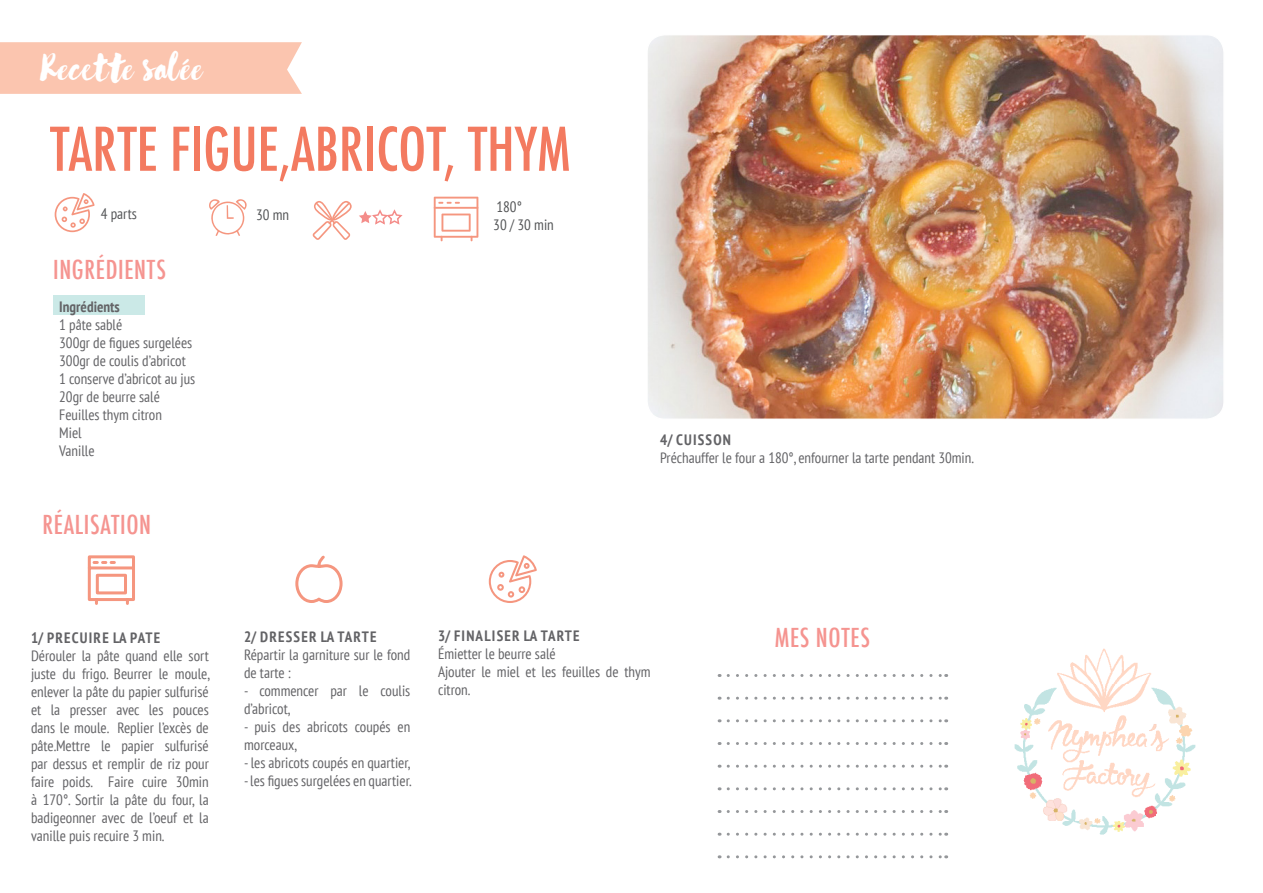
<style>
.page{position:relative;width:1263px;height:893px;background:#fff}
.page>*{position:absolute;margin:0;border:0;box-sizing:border-box;transform-origin:0 0}
.t1{font:500 condensed 58.5px "Futura";color:#f37a60}
.t2{font:37.5px "RNS Oladys";letter-spacing:.025em;color:#fff}
.t3{font:500 condensed 25.5px "Futura";letter-spacing:.025em;color:#f59490}
.t4{font:condensed 15px/18px "PT Sans";color:#636366}
.t5{font:700 condensed 15px "PT Sans";letter-spacing:.08em;color:#636366}
.t6{font:condensed 15px "PT Sans";color:#545557}
.t7{font:700 condensed 15px "PT Sans";color:#636366}
</style>
<div class="page">
<div style="left:53px;top:296px;width:92px;height:19px;background:#cbe9e7"></div>
<div style="left:0;top:42px;width:302px;height:52px;background:#fbc5af"></div>
<svg style="left:359px;top:209px;width:44px;height:16px"></svg>
<img style="left:648px;top:36px;width:575px;height:382px">
<svg style="left:55px;top:193px;width:40px;height:39px"></svg>
<svg style="left:209px;top:199px;width:38px;height:37px"></svg>
<svg style="left:313px;top:201px;width:39px;height:39px"></svg>
<svg style="left:728px;top:674px;width:219px;height:3px"></svg>
<svg style="left:728px;top:697px;width:219px;height:3px"></svg>
<svg style="left:728px;top:719px;width:219px;height:3px"></svg>
<svg style="left:728px;top:742px;width:219px;height:3px"></svg>
<svg style="left:728px;top:765px;width:219px;height:3px"></svg>
<svg style="left:728px;top:787px;width:219px;height:3px"></svg>
<svg style="left:728px;top:810px;width:219px;height:3px"></svg>
<svg style="left:728px;top:833px;width:219px;height:3px"></svg>
<svg style="left:728px;top:855px;width:219px;height:3px"></svg>
<img style="left:1014px;top:648px;width:182px;height:187px">
<svg style="left:434px;top:197px;width:44px;height:44px"></svg>
<svg style="left:87px;top:555px;width:48px;height:50px"></svg>
<svg style="left:489px;top:555px;width:48px;height:48px"></svg>
<svg style="left:295px;top:555px;width:48px;height:48px"></svg>
<p class="t2" style="left:41px;top:46px;width:164px">Recette salée</p>
<p class="t1" style="left:50px;top:112px;width:522px">TARTE FIGUE,ABRICOT, THYM</p>
<p class="t6" style="left:101px;top:204px;width:38px">4 parts</p>
<p class="t6" style="left:256px;top:205px;width:35px">30 mn</p>
<p class="t3" style="left:53px;top:254px;width:114px">INGRÉDIENTS</p>
<p class="t7" style="left:59px;top:297px;width:62px">Ingrédients</p>
<p class="t4" style="left:59px;top:315px;width:65px">1 pâte sablé</p>
<p class="t4" style="left:59px;top:333px;width:135px">300gr de figues surgelées</p>
<p class="t4" style="left:59px;top:351px;width:128px">300gr de coulis d’abricot</p>
<p class="t4" style="left:59px;top:369px;width:138px">1 conserve d’abricot au jus</p>
<p class="t4" style="left:59px;top:387px;width:102px">20gr de beurre salé</p>
<p class="t4" style="left:59px;top:405px;width:104px">Feuilles thym citron</p>
<p class="t4" style="left:59px;top:423px;width:24px">Miel</p>
<p class="t4" style="left:59px;top:441px;width:37px">Vanille</p>
<p class="t3" style="left:43px;top:508px;width:110px">RÉALISATION</p>
<p class="t6" style="left:496px;top:197px;width:27px">180°</p>
<p class="t6" style="left:493px;top:215px;width:62px">30 / 30 min</p>
<p class="t5" style="left:660px;top:430px;width:72px">4/ CUISSON</p>
<p class="t4" style="left:660px;top:448px;width:315px">Préchauffer le four a 180°, enfourner la tarte pendant 30min.</p>
<p class="t5" style="left:31px;top:628px;width:131px">1/ PRECUIRE LA PATE</p>
<p class="t3" style="left:775px;top:622px;width:97px">MES NOTES</p>
<p class="t4" style="left:31px;top:647px;width:180px;text-align:justify">Dérouler la pâte quand elle sort juste du frigo. Beurrer le moule, enlever la pâte du papier sulfurisé et la presser avec les pouces dans le moule. Replier l’excès de pâte.Mettre le papier sulfurisé par dessus et remplir de riz pour faire poids. Faire cuire 30min à 170°. Sortir la pâte du four, la badigeonner avec de l’oeuf et la vanille puis recuire 3 min.</p>
<p class="t5" style="left:438px;top:626px;width:143px">3/ FINALISER LA TARTE</p>
<p class="t4" style="left:438px;top:644px;width:119px">Émietter le beurre salé</p>
<p class="t4" style="left:438px;top:662px;width:214px">Ajouter le miel et les feuilles de thym citron.</p>
<p class="t5" style="left:244px;top:626px;width:134px">2/ DRESSER LA TARTE</p>
<p class="t4" style="left:244px;top:645px;width:168px">Répartir la garniture sur le fond de tarte :</p>
<p class="t4" style="left:244px;top:681px;width:168px">- commencer par le coulis d’abricot,</p>
<p class="t4" style="left:244px;top:717px;width:168px">- puis des abricots coupés en morceaux,</p>
<p class="t4" style="left:244px;top:753px;width:168px">- les abricots coupés en quartier,</p>
<p class="t4" style="left:244px;top:771px;width:169px">- les figues surgelées en quartier.</p>
</div>
